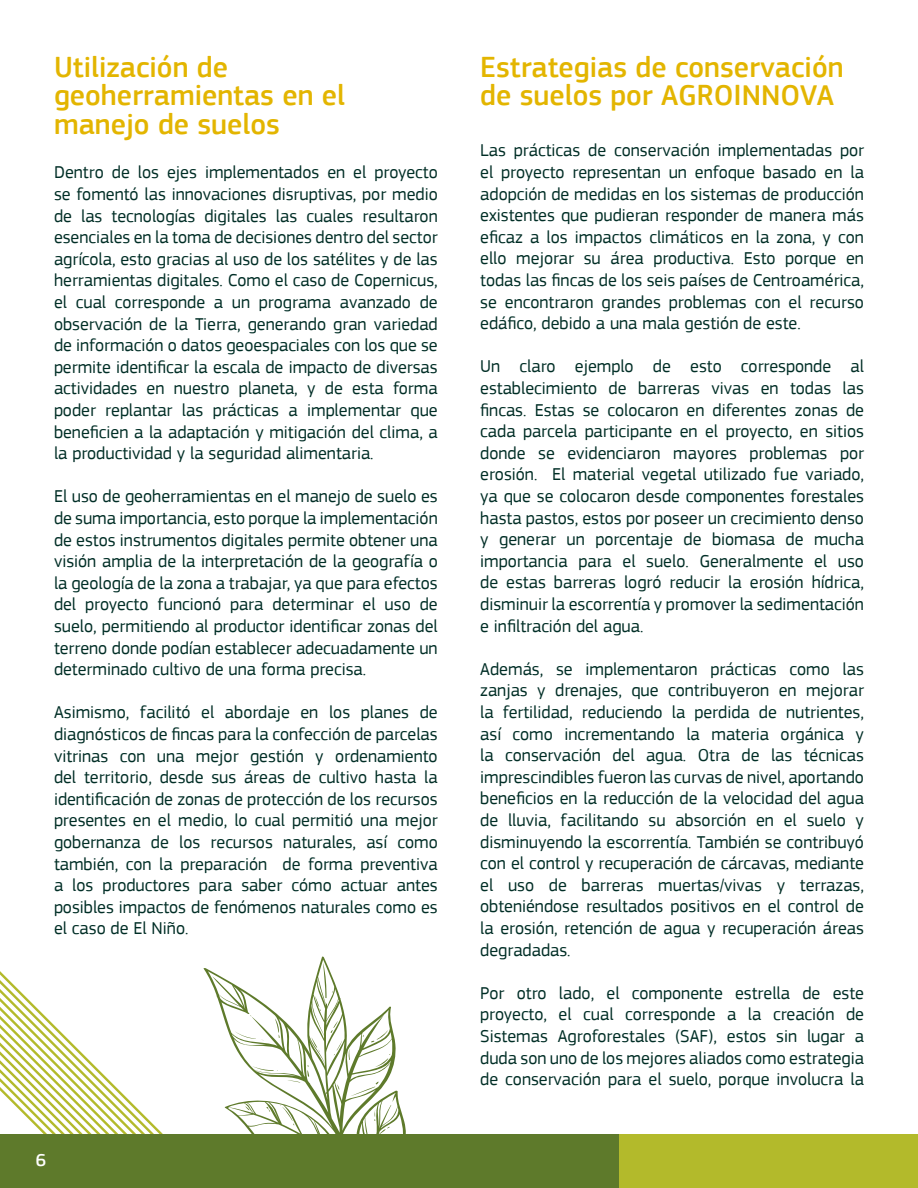
<style>
.page{position:relative;width:918px;height:1188px;background:#fff}
.page>*{position:absolute;margin:0;border:0;box-sizing:border-box;transform-origin:0 0}
.Subtítulos_IICA{font:500 30px/28.5px "PF Square Sans Pro";color:#e3b500}
.Contenido_IICA{font:18px/21.6px "PF Square Sans Pro";color:#002e26;text-align:justify}
.t1{font:500 18px "PF Square Sans Pro";color:#fff}
</style>
<div class="page">
<div style="left:619px;top:1134px;width:299px;height:54px;background:#b3ba2b"></div>
<div style="left:0;top:1134px;width:619px;height:54px;background:#5e7a2b"></div>
<svg style="left:0;top:971px;width:163px;height:163px"></svg>
<svg style="left:203px;top:956px;width:203px;height:178px"></svg>
<svg style="left:235px;top:1031px;width:21px;height:8px"></svg>
<svg style="left:275px;top:1019px;width:5px;height:19px"></svg>
<svg style="left:253px;top:1066px;width:25px;height:5px"></svg>
<svg style="left:307px;top:1065px;width:2px;height:12px"></svg>
<svg style="left:288px;top:1080px;width:12px;height:3px"></svg>
<svg style="left:312px;top:1037px;width:8px;height:15px"></svg>
<svg style="left:334px;top:1041px;width:8px;height:14px"></svg>
<svg style="left:330px;top:1021px;width:8px;height:12px"></svg>
<svg style="left:323px;top:963px;width:10px;height:35px"></svg>
<svg style="left:315px;top:996px;width:4px;height:11px"></svg>
<svg style="left:376px;top:1058px;width:12px;height:9px"></svg>
<svg style="left:337px;top:1085px;width:3px;height:5px"></svg>
<svg style="left:348px;top:1049px;width:2px;height:11px"></svg>
<svg style="left:371px;top:1030px;width:17px;height:12px"></svg>
<svg style="left:351px;top:1082px;width:28px;height:14px"></svg>
<svg style="left:282px;top:1107px;width:11px;height:14px"></svg>
<svg style="left:266px;top:1107px;width:4px;height:5px"></svg>
<svg style="left:245px;top:1106px;width:5px;height:4px"></svg>
<svg style="left:379px;top:1127px;width:22px;height:7px"></svg>
<p class="Subtítulos_IICA" style="left:54px;top:53px;width:293px">Utilización de geoherramientas en el manejo de suelos</p>
<p class="Subtítulos_IICA" style="left:480px;top:53px;width:365px">Estrategias de conservación de suelos por AGROINNOVA</p>
<p class="Contenido_IICA" style="left:54px;top:162px;width:385px">Dentro de los ejes implementados en el proyecto se fomentó las innovaciones disruptivas, por medio de las tecnologías digitales las cuales resultaron esenciales en la toma de decisiones dentro del sector agrícola, esto gracias al uso de los satélites y de las herramientas digitales. Como el caso de Copernicus, el cual corresponde a un programa avanzado de observación de la Tierra, generando gran variedad de información o datos geoespaciales con los que se permite identificar la escala de impacto de diversas actividades en nuestro planeta, y de esta forma poder replantar las prácticas a implementar que beneficien a la adaptación y mitigación del clima, a la productividad y la seguridad alimentaria.</p>
<p class="Contenido_IICA" style="left:54px;top:486px;width:385px">El uso de geoherramientas en el manejo de suelo es de suma importancia, esto porque la implementación de estos instrumentos digitales permite obtener una visión amplia de la interpretación de la geografía o la geología de la zona a trabajar, ya que para efectos del proyecto funcionó para determinar el uso de suelo, permitiendo al productor identificar zonas del terreno donde podían establecer adecuadamente un determinado cultivo de una forma precisa.</p>
<p class="Contenido_IICA" style="left:54px;top:702px;width:385px">Asimismo, facilitó el abordaje en los planes de diagnósticos de fincas para la confección de parcelas vitrinas con una mejor gestión y ordenamiento del territorio, desde sus áreas de cultivo hasta la identificación de zonas de protección de los recursos presentes en el medio, lo cual permitió una mejor gobernanza de los recursos naturales, así como también, con la preparación de forma preventiva a los productores para saber cómo actuar antes posibles impactos de fenómenos naturales como es el caso de El Niño.</p>
<p class="Contenido_IICA" style="left:480px;top:140px;width:385px">Las prácticas de conservación implementadas por el proyecto representan un enfoque basado en la adopción de medidas en los sistemas de producción existentes que pudieran responder de manera más eficaz a los impactos climáticos en la zona, y con ello mejorar su área productiva. Esto porque en todas las fincas de los seis países de Centroamérica, se encontraron grandes problemas con el recurso edáfico, debido a una mala gestión de este.</p>
<p class="Contenido_IICA" style="left:480px;top:356px;width:385px">Un claro ejemplo de esto corresponde al establecimiento de barreras vivas en todas las fincas. Estas se colocaron en diferentes zonas de cada parcela participante en el proyecto, en sitios donde se evidenciaron mayores problemas por erosión. El material vegetal utilizado fue variado, ya que se colocaron desde componentes forestales hasta pastos, estos por poseer un crecimiento denso y generar un porcentaje de biomasa de mucha importancia para el suelo. Generalmente el uso de estas barreras logró reducir la erosión hídrica, disminuir la escorrentía y promover la sedimentación e infiltración del agua.</p>
<p class="Contenido_IICA" style="left:480px;top:658px;width:385px">Además, se implementaron prácticas como las zanjas y drenajes, que contribuyeron en mejorar la fertilidad, reduciendo la perdida de nutrientes, así como incrementando la materia orgánica y la conservación del agua. Otra de las técnicas imprescindibles fueron las curvas de nivel, aportando beneficios en la reducción de la velocidad del agua de lluvia, facilitando su absorción en el suelo y disminuyendo la escorrentía. También se contribuyó con el control y recuperación de cárcavas, mediante el uso de barreras muertas/vivas y terrazas, obteniéndose resultados positivos en el control de la erosión, retención de agua y recuperación áreas degradadas.</p>
<p class="Contenido_IICA" style="left:480px;top:982px;width:385px">Por otro lado, el componente estrella de este proyecto, el cual corresponde a la creación de Sistemas Agroforestales (SAF), estos sin lugar a duda son uno de los mejores aliados como estrategia de conservación para el suelo, porque involucra la</p>
<p class="t1" style="left:36px;top:1150px;width:12px">6</p>
</div>
